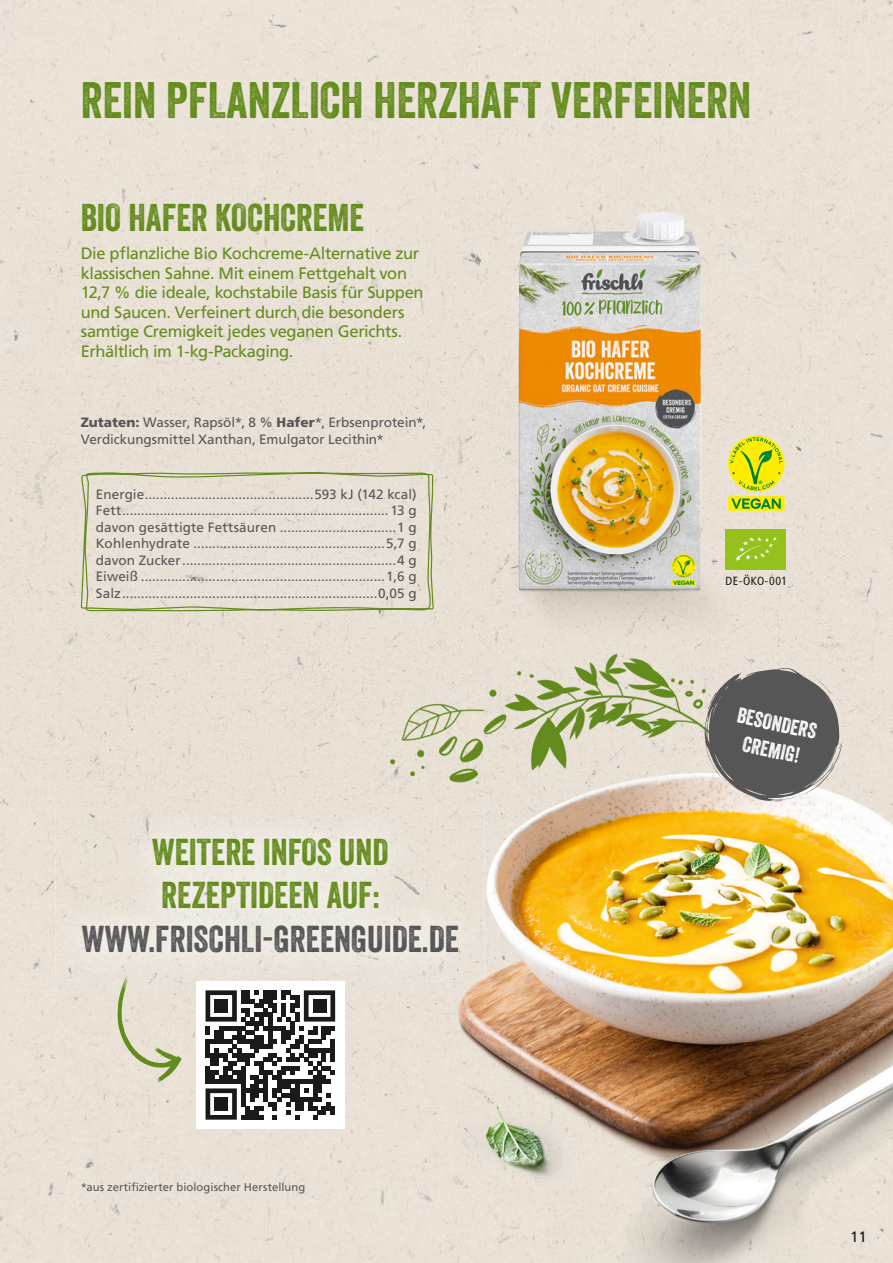
<style>
.page{position:relative;width:893px;height:1263px;background:#fff}
.page>*{position:absolute;margin:0;border:0;box-sizing:border-box;transform-origin:0 0}
.t1{font:49.65px "Veneer";color:#648c1d}
.t2{font:37.5px "Veneer";color:#648c1d}
.t3{font:36.3px/43.5px "Veneer";color:#648c1d}
.t4{font:36.3px "Veneer";color:#565656}
.t5{font:21.15px/27.3px "Veneer";color:#fff;text-align:center}
.t6{font:16.5px/19.5px "Frutiger LT Std";letter-spacing:-.02em;color:#648c1d}
.t7{font:15px "Frutiger LT Com";color:#1a1a18}
.t8{font:13.5px/16.5px "Frutiger LT Std";color:#565656}
.t9{font:condensed 11.85px "Frutiger LT Pro";letter-spacing:.05em;color:#1a1a18}
.t10{font:11.25px "Frutiger LT Std";letter-spacing:.005em;color:#565656}
.s1{font-weight:900}
</style>
<div class="page">
<img style="left:0;top:0;width:893px;height:1263px">
<svg style="left:80px;top:471px;width:354px;height:150px;background:#e1dccc"></svg>
<div style="left:197px;top:981px;width:147px;height:147px;background:#fff"></div>
<svg style="left:206px;top:990px;width:129px;height:130px"></svg>
<div style="left:214px;top:999px;width:14px;height:14px;background:#1a1a18"></div>
<div style="left:313px;top:999px;width:13px;height:14px;background:#1a1a18"></div>
<div style="left:214px;top:1097px;width:14px;height:14px;background:#1a1a18"></div>
<img style="left:56px;top:810px;width:428px;height:170px">
<svg style="left:118px;top:975px;width:64px;height:108px;background:#dad7c1"></svg>
<svg style="left:705px;top:663px;width:138px;height:139px;background:#807e7b"></svg>
<svg style="left:728px;top:435px;width:57px;height:57px"></svg>
<svg style="left:730px;top:437px;width:53px;height:53px;background:#d6db26"></svg>
<div style="left:728px;top:496px;width:57px;height:15px;background:#ffed00"></div>
<svg style="left:731px;top:498px;width:50px;height:11px"></svg>
<div style="left:725px;top:529px;width:61px;height:40px;background:#94c11c"></div>
<svg style="left:735px;top:537px;width:42px;height:24px"></svg>
<h1 class="t1" style="left:81px;top:69px;width:672px">REIN PFLANZLICH HERZHAFT VERFEINERN</h1>
<h2 class="t2" style="left:81px;top:195px;width:285px">BIO HAFER KOCHCREME</h2>
<p class="t6" style="left:81px;top:244px;width:344px">Die pflanzliche Bio Kochcreme-Alternative zur klassischen Sahne. Mit einem Fettgehalt von 12,7 % die ideale, kochstabile Basis für Suppen und Saucen. Verfeinert durch die besonders samtige Cremigkeit jedes veganen Gerichts.<br>Erhältlich im 1-kg-Packaging.</p>
<p class="t8" style="left:81px;top:414px;width:347px"><span class="s1">Zutaten:</span> Wasser, Rapsöl*, 8 % <span class="s1">Hafer</span>*, Erbsenprotein*,<br>Verdickungsmittel Xanthan, Emulgator Lecithin*</p>
<p class="t8" style="left:96px;top:486px;width:322px;text-align:justify">Energie .............................................593 kJ (142 kcal)<br>Fett .......................................................................13 g davon gesättigte Fettsäuren ...............................1 g Kohlenhydrate ...................................................5,7 g davon Zucker .........................................................4 g Eiweiß .................................................................1,6 g Salz ....................................................................0,05 g</p>
<h3 class="t3" style="left:152px;top:829px;width:238px">WEITERE INFOS UND<br>REZEPTIDEEN AUF:</h3>
<h3 class="t4" style="left:82px;top:916px;width:379px">WWW.FRISCHLI-GREENGUIDE.DE</h3>
<p class="t9" style="left:725px;top:574px;width:63px">DE-ÖKO-001</p>
<h3 class="t5" style="left:740px;top:701px;width:82px;rotate:12deg">BESONDERS<br>CREMIG!</h3>
<p class="t10" style="left:81px;top:1180px;width:226px">*aus zertifizierter biologischer Herstellung</p>
<p class="t7" style="left:850px;top:1228px;width:18px">11</p>
</div>
